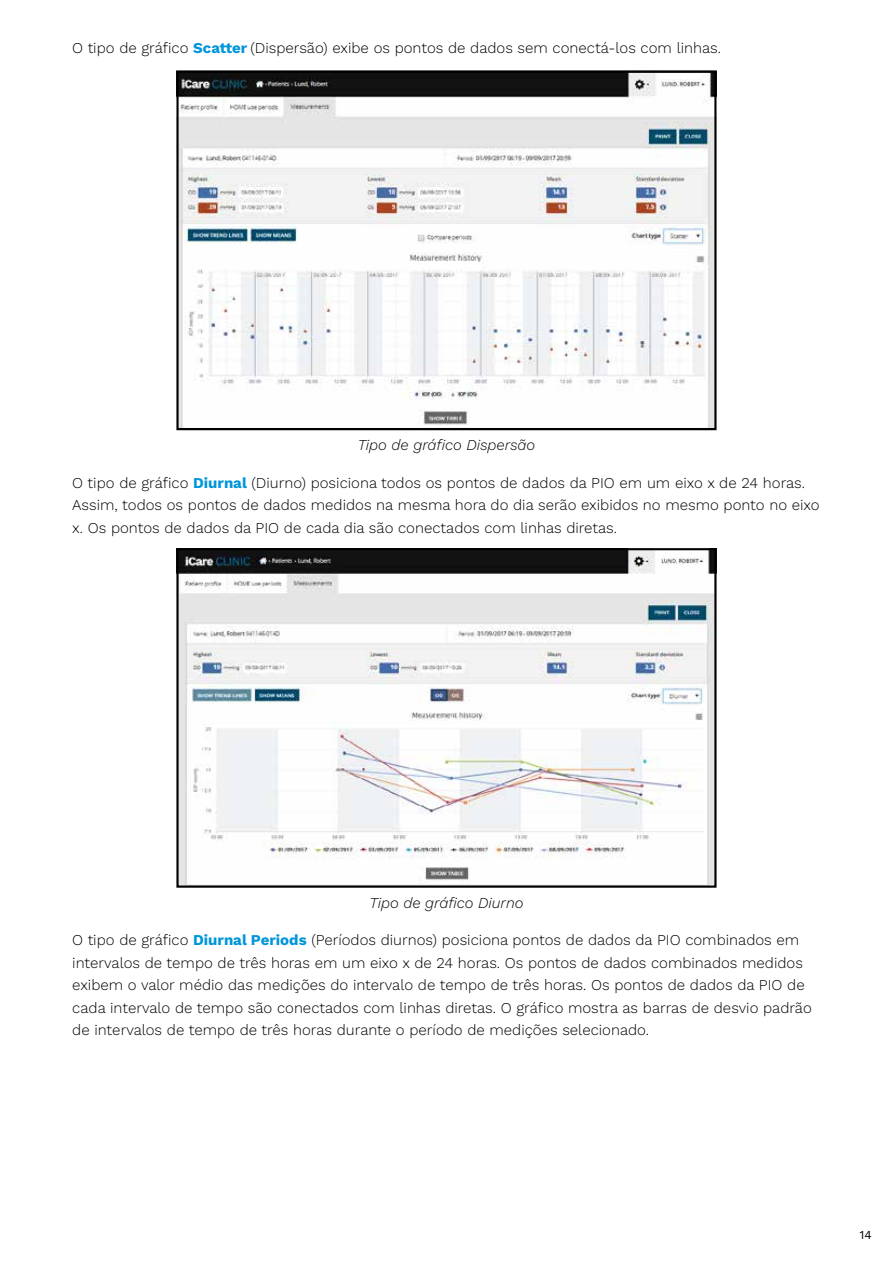
<style>
.page{position:relative;width:893px;height:1263px;background:#fff}
.page>*{position:absolute;margin:0;border:0;box-sizing:border-box;transform-origin:0 0}
.t1{font:300 15px/22.5px "Work Sans";color:#000}
.t2{font:italic 300 15px "Work Sans";color:#000}
.t3{font:12px "Work Sans";color:#000}
.s1{font-weight:700;color:#0095db}
</style>
<div class="page">
<img style="left:179px;top:74px;width:534px;height:353px">
<div style="left:176px;top:71px;width:540px;height:359px;border:2px solid #000"></div>
<img style="left:179px;top:551px;width:534px;height:334px">
<div style="left:176px;top:548px;width:540px;height:340px;border:2px solid #000"></div>
<p class="t1" style="left:72px;top:36px;width:650px">O tipo de gráfico <span class="s1">Scatter</span> (Dispersão) exibe os pontos de dados sem conectá-los com linhas.</p>
<p class="t2" style="left:358px;top:434px;width:179px">Tipo de gráfico Dispersão</p>
<p class="t1" style="left:72px;top:471px;width:749px">O tipo de gráfico <span class="s1">Diurnal</span> (Diurno) posiciona todos os pontos de dados da PIO em um eixo x de 24 horas.<br>Assim, todos os pontos de dados medidos na mesma hora do dia serão exibidos no mesmo ponto no eixo x. Os pontos de dados da PIO de cada dia são conectados com linhas diretas.</p>
<p class="t2" style="left:369px;top:891px;width:155px">Tipo de gráfico Diurno</p>
<p class="t1" style="left:72px;top:928px;width:741px">O tipo de gráfico <span class="s1">Diurnal Periods</span> (Períodos diurnos) posiciona pontos de dados da PIO combinados em intervalos de tempo de três horas em um eixo x de 24 horas. Os pontos de dados combinados medidos exibem o valor médio das medições do intervalo de tempo de três horas. Os pontos de dados da PIO de cada intervalo de tempo são conectados com linhas diretas. O gráfico mostra as barras de desvio padrão de intervalos de tempo de três horas durante o período de medições selecionado.</p>
<p class="t3" style="left:859px;top:1227px;width:14px">14</p>
</div>
